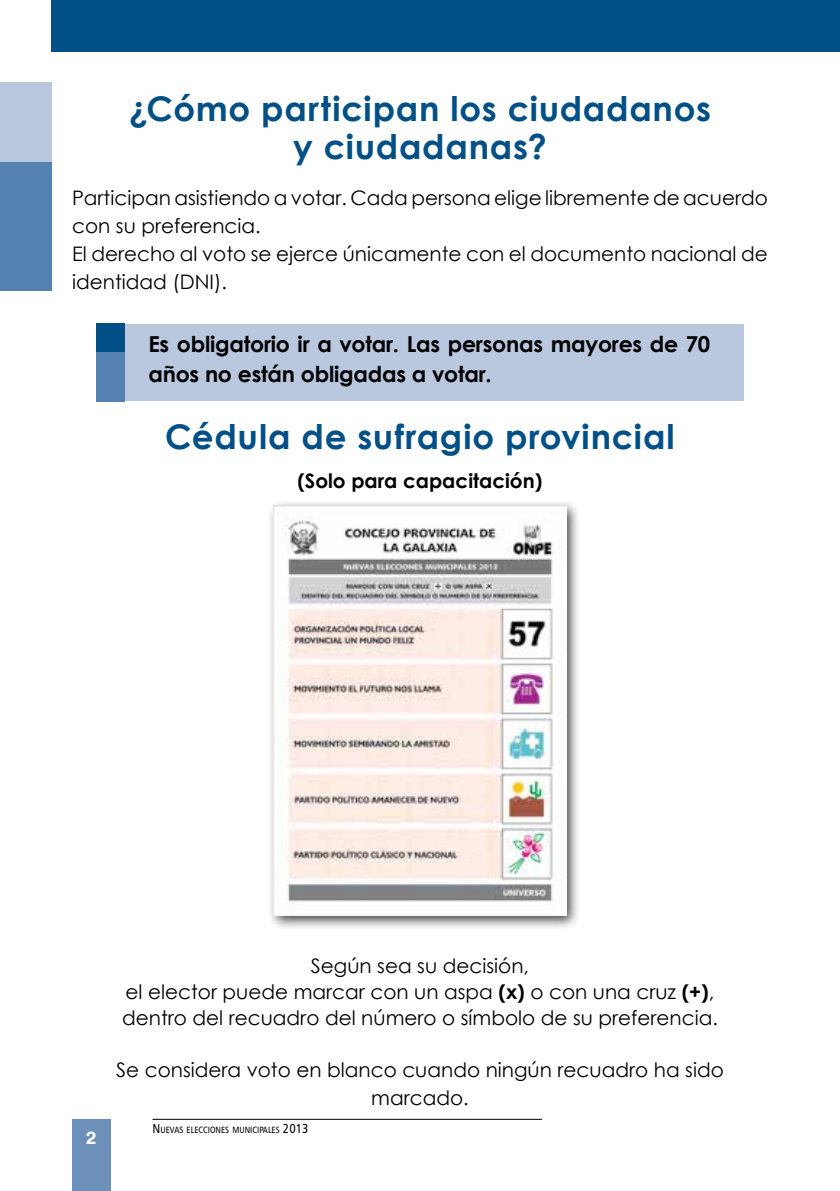
<style>
.page{position:relative;width:840px;height:1191px;background:#fff}
.page>*{position:absolute;margin:0;border:0;box-sizing:border-box;transform-origin:0 0}
.t1{font:700 34px/38px "Century Gothic";letter-spacing:.02em;color:#005087;text-align:center}
.t2{font:700 22px/30px "Century Gothic";letter-spacing:-.01em;color:#000}
.t3{font:20px/28px "Century Gothic";color:#000;text-align:center}
.t4{font:700 20px "Century Gothic";color:#000}
.t5{font:18.6px "Harabara";color:#fff}
.t6{font:9.2px "Humanist 777 BT Roman Condensed B";color:#000}
.s1{font-weight:700}
.s2{font-size:13px}
</style>
<div class="page">
<div style="left:72px;top:1119px;width:39px;height:72px;background:#6c90ba"></div>
<hr style="left:152px;top:1119px;width:389px;height:1px;background:#000">
<div style="left:0;top:83px;width:51px;height:79px;background:#bac8df"></div>
<div style="left:0;top:162px;width:51px;height:129px;background:#5481af"></div>
<div style="left:51px;top:0;width:788px;height:51px;background:#005087"></div>
<div style="left:98px;top:324px;width:644px;height:77px;background:#bac8df"></div>
<div style="left:96px;top:324px;width:29px;height:78px;background:#5481af"></div>
<div style="left:96px;top:323px;width:29px;height:29px;background:#005087"></div>
<div style="left:266px;top:499px;width:314px;height:431px;background:#000;opacity:.75"></div>
<img style="left:273px;top:506px;width:293px;height:409px">
<h1 class="t1" style="left:129px;top:89px;width:583px">¿Cómo participan los ciudadanos y ciudadanas?</h1>
<p class="t3" style="left:72px;top:184px;width:697px;text-align:left">Participan asistiendo a votar. Cada persona elige libremente de acuerdo con su preferencia.<br>El derecho al voto se ejerce únicamente con el documento nacional de identidad (DNI).</p>
<p class="t2" style="left:148px;top:328px;width:563px">Es obligatorio ir a votar. Las personas mayores de 70 años no están obligadas a votar.</p>
<h1 class="t1" style="left:165px;top:416px;width:511px">Cédula de sufragio provincial</h1>
<p class="t4" style="left:297px;top:465px;width:246px">(Solo para capacitación)</p>
<p class="t5" style="left:87px;top:1127px;width:11px">2</p>
<p class="t3" style="left:122px;top:952px;width:597px;line-height:26px">Según sea su decisión,<br>el elector puede marcar con un aspa <span class="s1">(x)</span> o con una cruz <span class="s1">(+)</span>, dentro del recuadro del número o símbolo de su preferencia.</p>
<p class="t3" style="left:116px;top:1055px;width:609px">Se considera voto en blanco cuando ningún recuadro ha sido marcado.</p>
<p class="t6" style="left:152px;top:1124px;width:157px"><span class="s2">N</span>UEVAS ELECCION ES MUN ICIPALES <span class="s2">2013</span></p>
</div>
